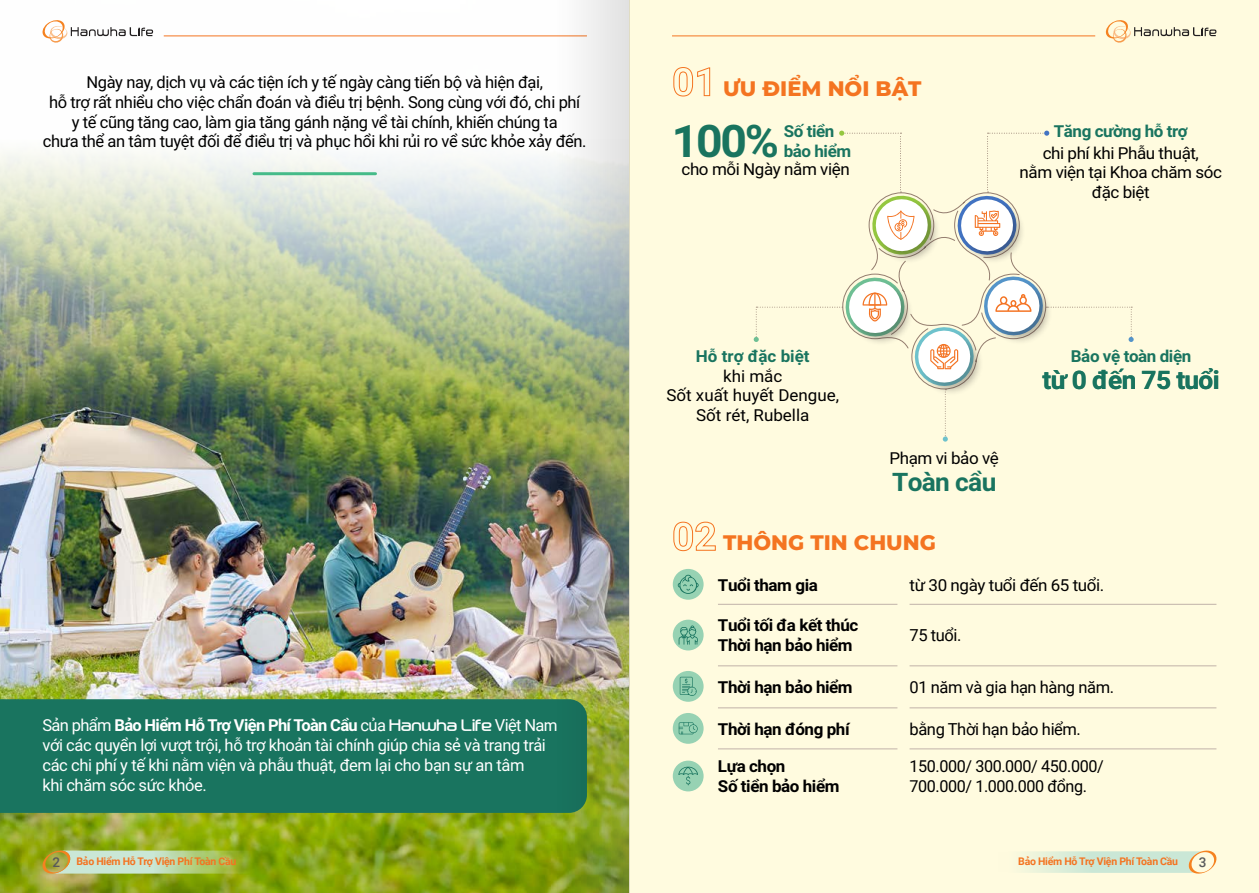
<style>
.page{position:relative;width:1259px;height:893px;background:#fff}
.page>*{position:absolute;margin:0;border:0;box-sizing:border-box;transform-origin:0 0}
.t1{font:700 45px "Roboto Hanwha";color:#19745f}
.t2{font:700 25.5px "Roboto Hanwha";letter-spacing:-.025em;color:#19745f}
.t3{font:800 21px "Montserrat";color:#f47421}
.t4{font:16.5px/19.8px "Roboto Hanwha";letter-spacing:-.025em;color:#000;text-align:center}
.t5{font:16.5px/19.8px "Roboto Hanwha";letter-spacing:-.025em;color:#fff}
.t6{font:700 16.5px/19.8px "Roboto Hanwha";letter-spacing:-.025em;color:#000}
.t7{font:16.5px "Roboto";letter-spacing:-.025em;color:#000}
.t8{font:700 16.5px/19.8px "Roboto Hanwha";letter-spacing:-.025em;color:#19745f}
.t9{font:16.5px/19.8px "Roboto Hanwha";color:#000;text-align:center}
.t10{font:700 16.5px "Roboto Hanwha";color:#19745f}
.t11{font:500 13.5px "Roboto";color:#58595b}
.t12{font:700 10.5px "Roboto";letter-spacing:-.025em;color:#f47421}
.s1{font-family:"Roboto";font-weight:700;font-size:39px}
.s2{font-weight:700}
.s3{font-family:"Roboto"}
.s4{font-family:"SVN Hanwha R";font-size:15px}
.s5{font-weight:500;font-size:13.5px;color:#58595b}
</style>
<div class="page">
<img style="left:0;top:31px;width:549px;height:862px">
<div style="left:629px;top:0;width:630px;height:893px;background:#fffbdf"></div>
<div style="left:0;top:699px;width:549px;height:114px;background:#19745f"></div>
<hr style="left:254px;top:172px;width:121px;height:3px;background:#45bb89">
<hr style="left:718px;top:604px;width:179px;height:1px;background:#c1b2a9">
<hr style="left:909px;top:604px;width:307px;height:1px;background:#c1b2a9">
<hr style="left:718px;top:666px;width:179px;height:1px;background:#c1b2a9">
<hr style="left:718px;top:708px;width:179px;height:1px;background:#c1b2a9">
<hr style="left:718px;top:749px;width:179px;height:1px;background:#c1b2a9">
<hr style="left:909px;top:666px;width:307px;height:1px;background:#c1b2a9">
<hr style="left:909px;top:708px;width:307px;height:1px;background:#c1b2a9">
<hr style="left:909px;top:749px;width:307px;height:1px;background:#c1b2a9">
<div style="left:673px;top:569px;width:30px;height:31px;background:#97d2b3;border-radius:50%"></div>
<div style="left:673px;top:620px;width:30px;height:30px;background:#97d2b3;border-radius:50%"></div>
<div style="left:673px;top:671px;width:30px;height:31px;background:#97d2b3;border-radius:50%"></div>
<div style="left:673px;top:713px;width:30px;height:31px;background:#97d2b3;border-radius:50%"></div>
<div style="left:673px;top:761px;width:30px;height:30px;background:#97d2b3;border-radius:50%"></div>
<svg style="left:678px;top:625px;width:20px;height:20px"></svg>
<svg style="left:680px;top:677px;width:16px;height:19px"></svg>
<svg style="left:678px;top:575px;width:20px;height:19px"></svg>
<svg style="left:679px;top:722px;width:18px;height:12px"></svg>
<div style="left:875px;top:198px;width:66px;height:66px;background:#241f21;opacity:.3"></div>
<div style="left:960px;top:198px;width:66px;height:66px;background:#241f21;opacity:.3"></div>
<svg style="left:839px;top:131px;width:96px;height:127px"></svg>
<svg style="left:678px;top:767px;width:20px;height:18px"></svg>
<svg style="left:753px;top:273px;width:380px;height:169px"></svg>
<svg style="left:954px;top:131px;width:95px;height:127px"></svg>
<svg style="left:1105px;top:20px;width:111px;height:23px"></svg>
<hr style="left:672px;top:36px;width:423px;height:1px;background:#f47421">
<svg style="left:41px;top:20px;width:112px;height:23px"></svg>
<hr style="left:164px;top:36px;width:423px;height:1px;background:#f47421">
<img style="left:549px;top:0;width:80px;height:893px">
<svg style="left:41px;top:849px;width:219px;height:26px;background:#b2c980"></svg>
<svg style="left:1024px;top:850px;width:193px;height:24px"></svg>
<p class="t4" style="left:43px;top:72px;width:545px">Ngày nay, dịch vụ và các tiện ích y tế ngày càng tiến bộ và hiện đại,<br>hỗ trợ rất nhiều cho việc chẩn đoán và điều trị bệnh. Song cùng với đó, chi phí<br>y tế cũng tăng cao, làm gia tăng gánh nặng về tài chính, khiến chúng ta<br>chưa thể an tâm tuyệt đối để điều trị và phục hồi khi rủi ro về sức khỏe xảy đến.</p>
<p class="t3" style="left:672px;top:73px;width:251px"><span class="s1">01</span> ƯU ĐIỂM NỔI BẬT</p>
<p class="t8" style="left:783px;top:120px;width:69px">Số tiền bảo hiểm</p>
<h1 class="t1" style="left:672px;top:109px;width:109px">100%</h1>
<p class="t4" style="left:681px;top:159px;width:170px">cho mỗi Ngày nằm viện</p>
<p class="t8" style="left:1053px;top:120px;width:135px">Tăng cường hỗ trợ</p>
<p class="t4" style="left:1019px;top:142px;width:204px">chi phí khi Phẫu thuật,<br>nằm viện tại Khoa chăm sóc đặc biệt</p>
<p class="t10" style="left:696px;top:344px;width:115px">Hỗ trợ đặc biệt</p>
<p class="t9" style="left:666px;top:365px;width:174px">khi mắc<br>Sốt xuất huyết Dengue,<br>Sốt rét, Rubella</p>
<p class="t4" style="left:889px;top:448px;width:111px">Phạm vi bảo vệ</p>
<h2 class="t2" style="left:892px;top:464px;width:106px">Toàn cầu</h2>
<p class="t8" style="left:1071px;top:345px;width:122px">Bảo vệ toàn diện</p>
<h2 class="t2" style="left:1042px;top:362px;width:179px">từ 0 đến 75 tuổi</h2>
<p class="t5" style="left:43px;top:715px;width:517px">Sản phẩm <span class="s2">Bảo Hiểm Hỗ Trợ Viện Phí Toàn Cầu</span> <span class="s3">của</span> <span class="s4">Hanwha Life</span> <span class="s3">Việt Nam </span>với các quyền lợi vượt trội, hỗ trợ khoản tài chính giúp chia sẻ và trang trải các chi phí y tế khi nằm viện và phẫu thuật, đem lại cho bạn sự an tâm<br>khi chăm sóc sức khỏe.</p>
<p class="t3" style="left:672px;top:527px;width:265px"><span class="s1">02</span> THÔNG TIN CHUNG</p>
<p class="t6" style="left:718px;top:574px;width:101px">Tuổi tham gia</p>
<p class="t4" style="left:909px;top:574px;width:196px">từ 30 ngày tuổi đến 65 tuổi.</p>
<p class="t6" style="left:718px;top:615px;width:142px">Tuổi tối đa kết thúc<br>Thời hạn bảo hiểm</p>
<p class="t7" style="left:909px;top:624px;width:53px">75 tuổi.</p>
<p class="t6" style="left:718px;top:676px;width:136px">Thời hạn bảo hiểm</p>
<p class="t6" style="left:718px;top:718px;width:133px">Thời hạn đóng phí</p>
<p class="t6" style="left:718px;top:756px;width:123px">Lựa chọn<br>Số tiền bảo hiểm</p>
<p class="t7" style="left:909px;top:675px;width:206px">01 năm và gia hạn hàng năm.</p>
<p class="t7" style="left:909px;top:717px;width:173px">bằng Thời hạn bảo hiểm.</p>
<p class="t4" style="left:909px;top:756px;width:196px;text-align:left">150.000/ 300.000/ 450.000/<br>700.000/ 1.000.000 đồng.</p>
<p class="t12" style="left:53px;top:854px;width:185px"><span class="s5">2</span> Bảo Hiểm Hỗ Trợ Viện Phí Toàn Cầu</p>
<p class="t12" style="left:1018px;top:854px;width:161px">Bảo Hiểm Hỗ Trợ Viện Phí Toàn Cầu</p>
<p class="t11" style="left:1198px;top:853px;width:9px">3</p>
</div>
